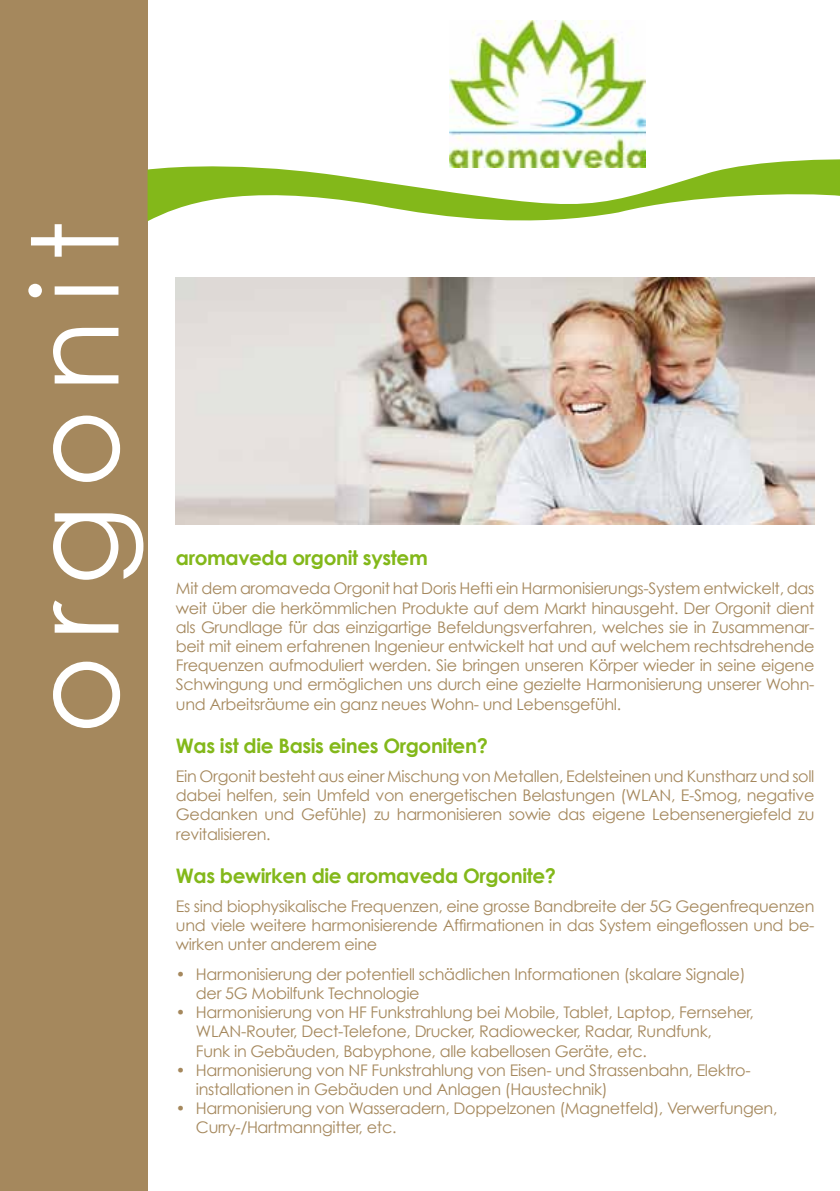
<style>
.page{position:relative;width:840px;height:1191px;background:#fff}
.page>*{position:absolute;margin:0;border:0;box-sizing:border-box;transform-origin:0 0}
.t1{font:120px "Century Gothic";letter-spacing:.14em;color:#fff}
.t2{font:700 20px "Century Gothic";letter-spacing:-.02em;color:#83b81a}
.t3{font:16px/19.2px "Century Gothic";letter-spacing:-.02em;color:#a5885d}
</style>
<div class="page">
<div style="left:0;top:0;width:147px;height:1191px;background:#a5885d"></div>
<svg style="left:147px;top:159px;width:692px;height:69px"></svg>
<img style="left:449px;top:21px;width:196px;height:146px">
<img style="left:176px;top:278px;width:638px;height:246px">
<h1 class="t1" style="left:2px;top:734px;width:514px;rotate:-90deg">orgonit</h1>
<p class="t2" style="left:176px;top:545px;width:253px">aromaveda orgonit system</p>
<p class="t3" style="left:176px;top:579px;width:639px;text-align:justify">Mit dem aromaveda Orgonit hat Doris Hefti ein Harmonisierungs-System entwickelt, das weit über die herkömmlichen Produkte auf dem Markt hinausgeht. Der Orgonit dient als Grundlage für das einzigartige Befeldungsverfahren, welches sie in Zusammenar&shy;beit mit einem erfahrenen Ingenieur entwickelt hat und auf welchem rechtsdrehende Frequenzen aufmoduliert werden. Sie bringen unseren Körper wieder in seine eigene Schwingung und ermöglichen uns durch eine gezielte Harmonisierung unserer Wohn&shy;und Arbeitsräume ein ganz neues Wohn- und Lebensgefühl.</p>
<p class="t2" style="left:176px;top:733px;width:313px">Was ist die Basis eines Orgoniten?</p>
<p class="t3" style="left:176px;top:766px;width:639px;text-align:justify">Ein Orgonit besteht aus einer Mischung von Metallen, Edelsteinen und Kunstharz und soll dabei helfen, sein Umfeld von energetischen Belastungen (WLAN, E-Smog, negative Gedanken und Gefühle) zu harmonisieren sowie das eigene Lebensenergiefeld zu revitalisieren.</p>
<p class="t2" style="left:176px;top:863px;width:381px">Was bewirken die aromaveda Orgonite?</p>
<p class="t3" style="left:176px;top:896px;width:639px;text-align:justify">Es sind biophysikalische Frequenzen, eine grosse Bandbreite der 5G Gegenfrequenzen und viele weitere harmonisierende Affirmationen in das System eingeflossen und be&shy;wirken unter anderem eine</p>
<p class="t3" style="left:196px;top:964px;width:551px;text-indent:-20px">• Harmonisierung der potentiell schädlichen Informationen (skalare Signale) der 5G Mobilfunk Technologie</p>
<p class="t3" style="left:196px;top:1002px;width:559px;text-indent:-20px">• Harmonisierung von HF Funkstrahlung bei Mobile, Tablet, Laptop, Fernseher,<br>WLAN-Router, Dect-Telefone, Drucker, Radiowecker, Radar, Rundfunk,<br>Funk in Gebäuden, Babyphone, alle kabellosen Geräte, etc.</p>
<p class="t3" style="left:196px;top:1060px;width:556px;text-indent:-20px">• Harmonisierung von NF Funkstrahlung von Eisen- und Strassenbahn, Elektro&shy;installationen in Gebäuden und Anlagen (Haustechnik)</p>
<p class="t3" style="left:196px;top:1098px;width:582px;text-indent:-20px">• Harmonisierung von Wasseradern, Doppelzonen (Magnetfeld), Verwerfungen,<br>Curry-/Hartmanngitter, etc.</p>
</div>
